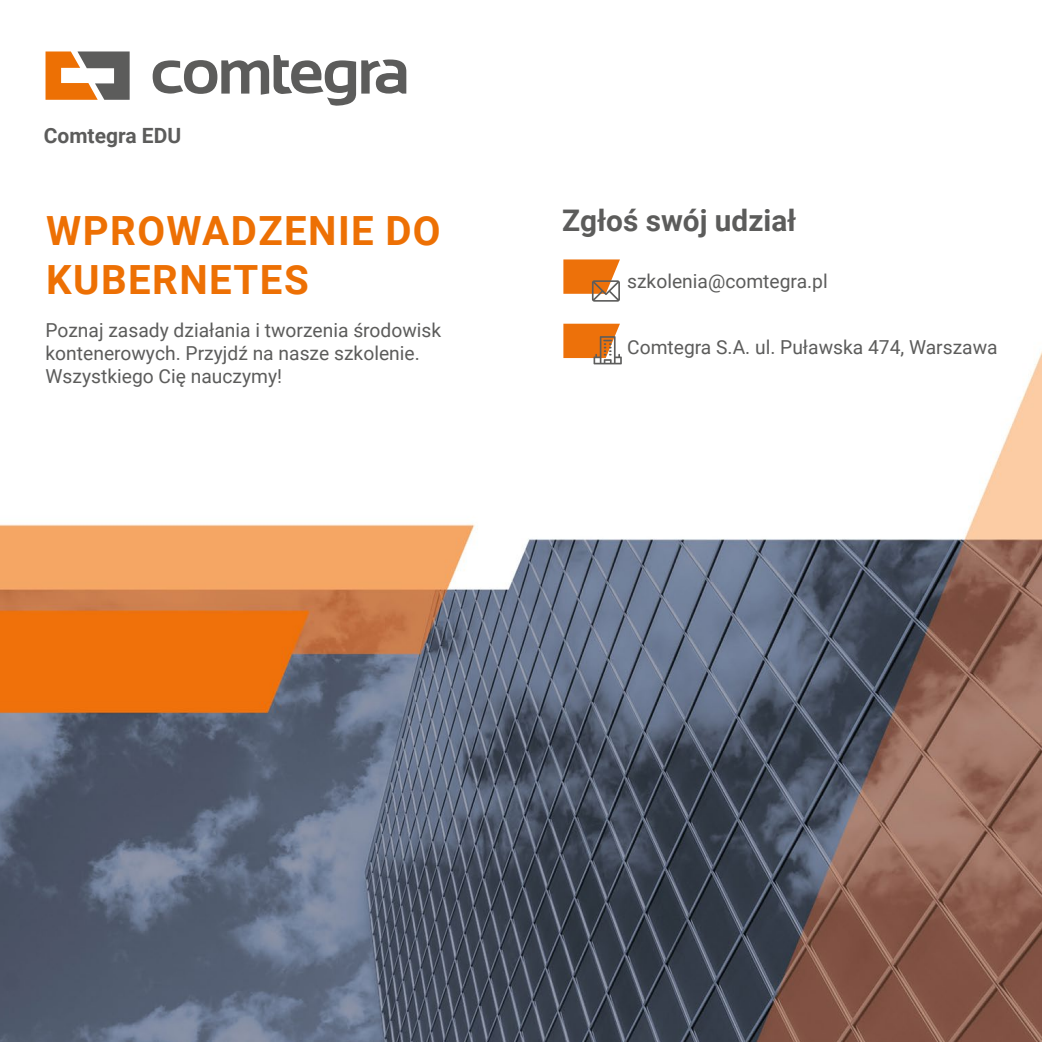
<style>
.page{position:relative;width:1042px;height:1042px;background:#fff}
.page>*{position:absolute;margin:0;border:0;box-sizing:border-box;transform-origin:0 0}
.t1{font:700 40.25px/48.3px "Roboto";letter-spacing:.035em;color:#ed7004}
.t2{font:700 29.75px "Roboto";color:#5c5c5b}
.t3{font:700 21px "Roboto";color:#5c5c5b}
.t4{font:19.25px/23.1px "Roboto";color:#5c5c5b}
</style>
<div class="page">
<img style="left:0;top:51px;width:1042px;height:991px">
<svg style="left:46px;top:51px;width:84px;height:49px"></svg>
<svg style="left:153px;top:55px;width:253px;height:51px"></svg>
<svg style="left:563px;top:259px;width:57px;height:43px"></svg>
<svg style="left:563px;top:324px;width:59px;height:40px"></svg>
<p class="t3" style="left:44px;top:121px;width:139px">Comtegra EDU</p>
<h1 class="t1" style="left:46px;top:205px;width:396px">WPROWADZENIE DO<br>KUBERNETES</h1>
<p class="t4" style="left:46px;top:317px;width:397px">Poznaj zasady działania i tworzenia środowisk kontenerowych. Przyjdź na nasze szkolenie.<br>Wszystkiego Cię nauczymy!</p>
<h2 class="t2" style="left:562px;top:200px;width:236px">Zgłoś swój udział</h2>
<p class="t4" style="left:627px;top:269px;width:202px">szkolenia@comtegra.pl</p>
<p class="t4" style="left:627px;top:335px;width:372px">Comtegra S.A. ul. Puławska 474, Warszawa</p>
</div>
